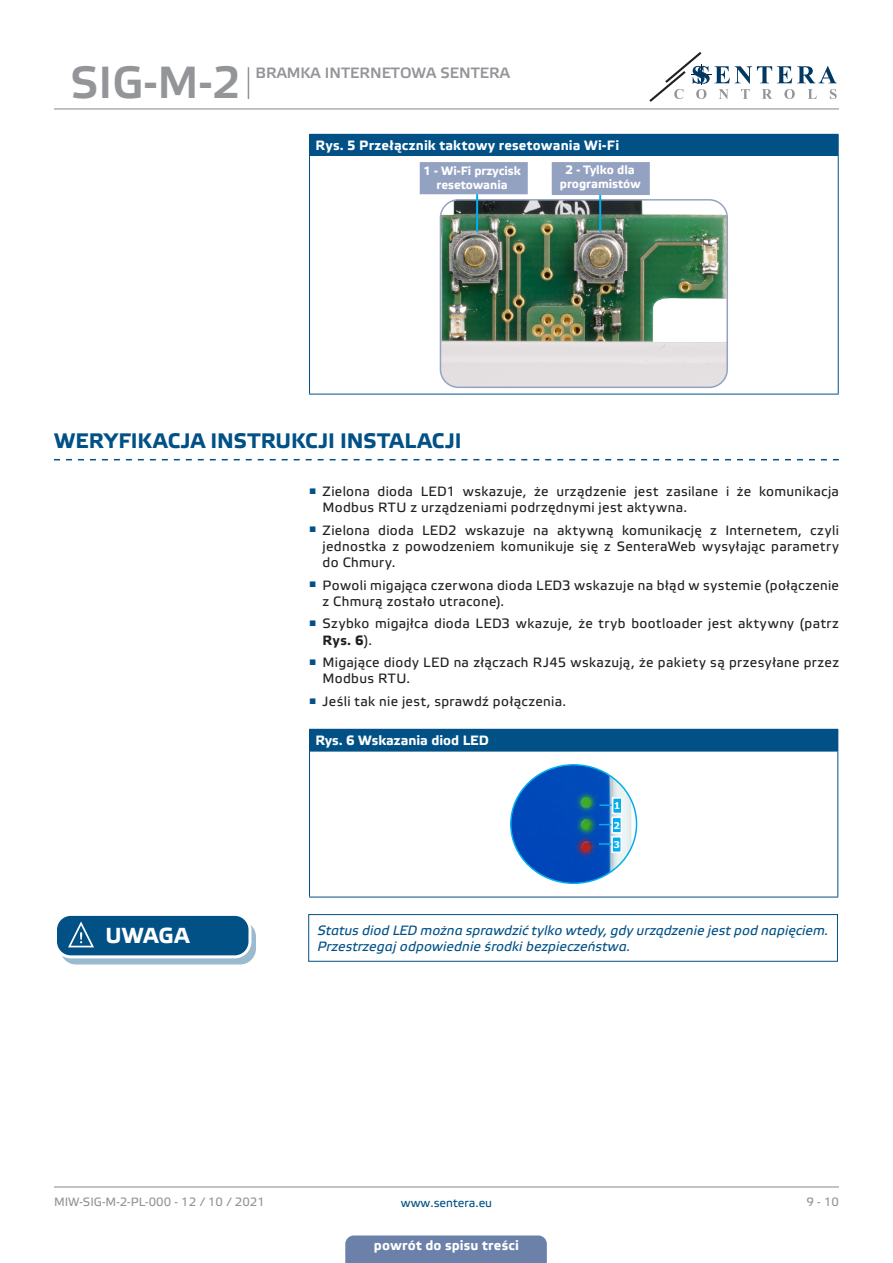
<style>
.page{position:relative;width:893px;height:1263px;background:#fff}
.page>*{position:absolute;margin:0;border:0;box-sizing:border-box;transform-origin:0 0}
.t1{font:45px "Etelka Medium Pro";color:#939598}
.t2{font:700 21.75px "Etelka Text Pro";letter-spacing:.005em;color:#fff}
.t3{font:700 21px "Etelka Text Pro";color:#015186}
.t4{font:15px "Etelka Medium Pro";color:#939598}
.t5{font:13.5px/16.2px "Etelka Text Pro";letter-spacing:.025em;color:#231f20}
.attention{font:italic 13.5px/16.2px "Etelka Text Pro";letter-spacing:.01em;color:#015186}
.table_text{font:700 13.5px "Etelka Text Pro";letter-spacing:.02em;color:#fff}
.head-table{font:700 13.5px "Etelka Text Pro";color:#fff}
.t6{font:700 12.15px/14.5px "Etelka Text Pro";color:#fff;text-align:center}
.t7{font:12px "Etelka Text Pro";color:#939598}
.t8{font:12px "Etelka Text Pro";color:#015186}
.t9{font:700 9.3px "Verdana";color:#fff}
.s1{font-weight:700}
</style>
<div class="page">
<hr style="left:54px;top:108px;width:785px;height:1px;background:#939598">
<hr style="left:54px;top:1186px;width:785px;height:1px;background:#939598">
<svg style="left:649px;top:52px;width:188px;height:50px"></svg>
<div style="left:345px;top:1235px;width:202px;height:28px;background:#6c81aa"></div>
<hr style="left:248px;top:67px;width:1px;height:32px;background:#939598">
<svg style="left:54px;top:459px;width:785px;height:1px"></svg>
<div style="left:309px;top:134px;width:529px;height:22px;background:#015186"></div>
<hr style="left:309px;top:134px;width:530px;height:1px;background:#015186">
<svg style="left:838px;top:135px;width:1px;height:21px"></svg>
<hr style="left:309px;top:156px;width:1px;height:238px;background:#015186">
<hr style="left:838px;top:156px;width:1px;height:238px;background:#015186">
<hr style="left:309px;top:394px;width:530px;height:1px;background:#015186">
<img style="left:440px;top:200px;width:287px;height:187px">
<div style="left:440px;top:199px;width:288px;height:189px;border:2px solid #94a2c2;border-radius:18px"></div>
<hr style="left:476px;top:182px;width:2px;height:50px;background:#00aeef">
<div style="left:420px;top:162px;width:108px;height:32px;background:#94a2c2"></div>
<hr style="left:599px;top:182px;width:2px;height:50px;background:#00aeef">
<div style="left:552px;top:162px;width:98px;height:33px;background:#94a2c2"></div>
<div style="left:309px;top:729px;width:529px;height:22px;background:#015186"></div>
<hr style="left:309px;top:751px;width:1px;height:146px;background:#015186">
<hr style="left:310px;top:750px;width:527px;height:2px;background:#015186">
<hr style="left:837px;top:751px;width:1px;height:146px;background:#015186">
<hr style="left:309px;top:897px;width:529px;height:1px;background:#015186">
<img style="left:511px;top:765px;width:126px;height:118px">
<div style="left:510px;top:764px;width:127px;height:120px;border:2px solid #00aeef;border-radius:50%"></div>
<svg style="left:599px;top:804px;width:13px;height:2px"></svg>
<svg style="left:599px;top:824px;width:12px;height:1px"></svg>
<svg style="left:599px;top:843px;width:12px;height:2px"></svg>
<div style="left:613px;top:798px;width:9px;height:15px;background:#00aeef"></div>
<div style="left:612px;top:797px;width:10px;height:17px;border:2px solid #fff"></div>
<div style="left:612px;top:817px;width:9px;height:16px;background:#00aeef"></div>
<div style="left:611px;top:816px;width:11px;height:17px;border:2px solid #fff"></div>
<div style="left:612px;top:837px;width:9px;height:15px;background:#00aeef"></div>
<div style="left:611px;top:836px;width:11px;height:17px;border:2px solid #fff"></div>
<svg style="left:61px;top:921px;width:194px;height:43px"></svg>
<div style="left:60px;top:921px;width:196px;height:43px;border:1px solid #015186;border-radius:15px"></div>
<div style="left:56px;top:914px;width:194px;height:43px;background:#015186;border-radius:15px"></div>
<div style="left:54px;top:913px;width:197px;height:45px;border:3px solid #fff;border-radius:15px"></div>
<svg style="left:67px;top:921px;width:38px;height:37px"></svg>
<div style="left:308px;top:914px;width:530px;height:48px;border:1px solid #015186"></div>
<h1 class="t1" style="left:71px;top:58px;width:172px">SIG-M-2</h1>
<p class="t4" style="left:255px;top:65px;width:256px">BRAMKA INTERNETOWA SENTERA</p>
<p class="table_text" style="left:315px;top:138px;width:305px">Rys. 5 Przełącznik taktowy resetowania Wi-Fi</p>
<p class="t6" style="left:423px;top:164px;width:99px">1 - Wi-Fi przycisk resetowania</p>
<p class="t6" style="left:560px;top:163px;width:82px">2 - Tylko dla programistów</p>
<p class="t3" style="left:54px;top:429px;width:409px">WERYFIKACJA INSTRUKCJI INSTALACJI</p>
<p class="t5" style="left:323px;top:484px;width:518px;text-indent:-13px"><sup>■</sup> Zielona dioda LED1 wskazuje, że urządzenie jest zasilane i że komunikacja<br>Modbus RTU z urządzeniami podrzędnymi jest aktywna.</p>
<p class="t5" style="left:323px;top:523px;width:518px;text-align:justify;text-indent:-13px"><sup>■</sup> Zielona dioda LED2 wskazuje na aktywną komunikację z Internetem, czyli jednostka z powodzeniem komunikuje się z SenteraWeb wysyłając parametry do Chmury.</p>
<p class="t5" style="left:323px;top:578px;width:518px;text-indent:-13px"><sup>■</sup> Powoli migająca czerwona dioda LED3 wskazuje na błąd w systemie (połączenie z Chmurą zostało utracone).</p>
<p class="t5" style="left:323px;top:616px;width:518px;text-indent:-13px"><sup>■</sup> Szybko migajłca dioda LED3 wkazuje, że tryb bootloader jest aktywny (patrz<br><span class="s1">Rys. 6</span>).</p>
<p class="t5" style="left:323px;top:655px;width:518px;text-indent:-13px"><sup>■</sup> Migające diody LED na złączach RJ45 wskazują, że pakiety są przesyłane przez<br>Modbus RTU.</p>
<p class="t5" style="left:309px;top:694px;width:258px"><sup>■</sup> Jeśli tak nie jest, sprawdź połączenia.</p>
<p class="head-table" style="left:315px;top:733px;width:175px">Rys. 6 Wskazania diod LED</p>
<p class="t9" style="left:614px;top:799px;width:8px">1</p>
<p class="t9" style="left:613px;top:819px;width:8px">2</p>
<p class="t9" style="left:613px;top:838px;width:8px">3</p>
<p class="t2" style="left:105px;top:924px;width:86px">UWAGA</p>
<p class="attention" style="left:318px;top:923px;width:512px">Status diod LED można sprawdzić tylko wtedy, gdy urządzenie jest pod napięciem.<br>Przestrzegaj odpowiednie środki bezpieczeństwa.</p>
<p class="t7" style="left:54px;top:1195px;width:212px">MIW-SIG-M-2-PL-000 - 12 / 10 / 2021</p>
<p class="t8" style="left:401px;top:1196px;width:93px">www.sentera.eu</p>
<p class="t7" style="left:806px;top:1195px;width:34px">9 - 10</p>
<p class="table_text" style="left:374px;top:1238px;width:147px">powrót do spisu treści</p>
</div>
